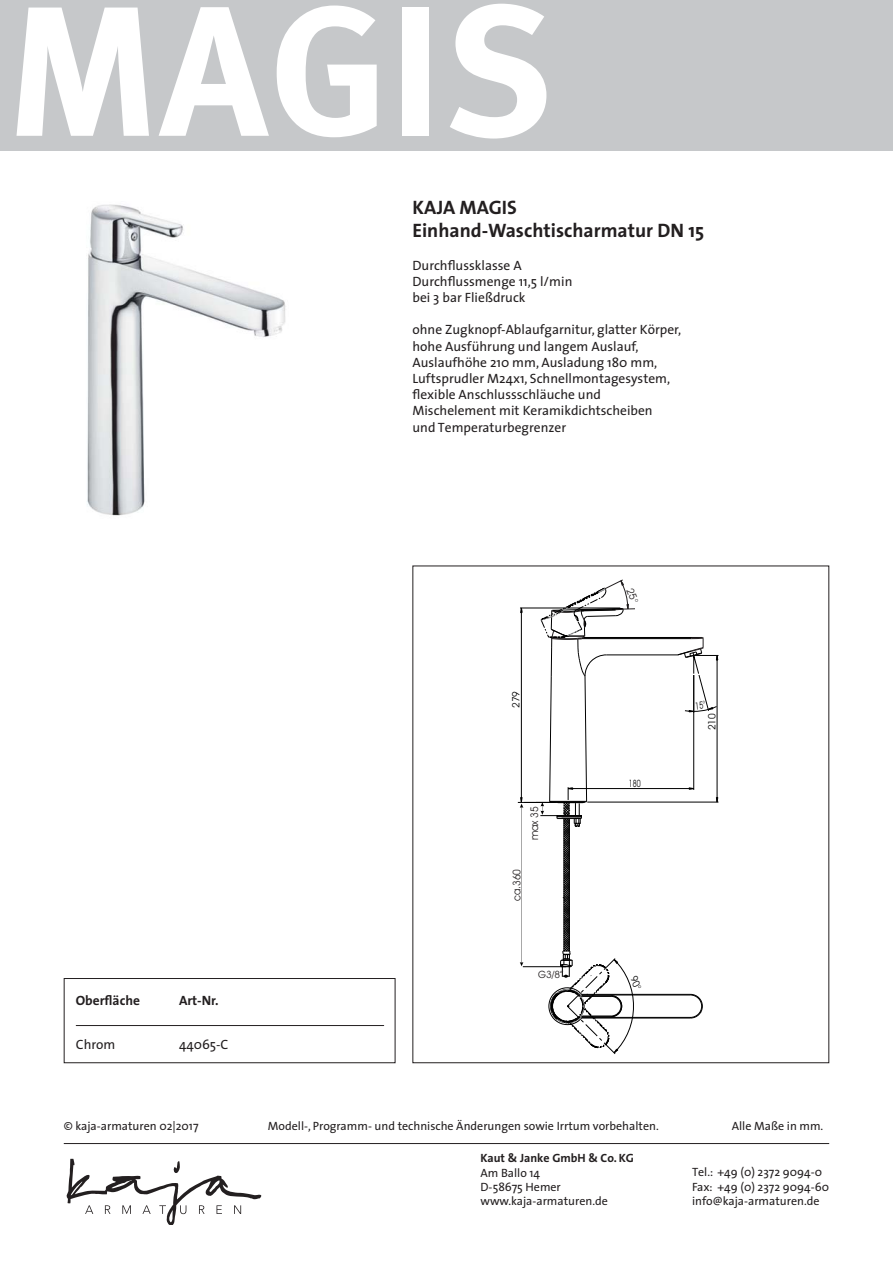
<style>
.page{position:relative;width:893px;height:1263px;background:#fff}
.page>*{position:absolute;margin:0;border:0;box-sizing:border-box;transform-origin:0 0}
.t1{font:700 184.5px "Meta Pro";color:#fff}
.t2{font:700 19.5px/22.5px "The Sans";color:#231f20}
.t3{font:13.5px/16.2px "The Sans";color:#231f20}
.t4{font:700 13.5px "The Sans";color:#231f20}
.t5{font:12px/14.4px "The Sans";color:#231f20}
.t6{font:700 12px "The Sans";color:#231f20}
.t7{font:10.65px "Avant Garde IT Cby BT";color:#231f20;scale:.95 1}
.t8{font:10.05px "Avant Garde IT Cby BT";color:#000}
.t9{font:10.05px "Avant Garde IT Cby BT";color:#231f20}
.t10{font:10.05px "Avant Garde IT Cby BT";color:#000;scale:.7 1}
</style>
<div class="page">
<hr style="left:64px;top:1143px;width:765px;height:1px;background:#231f20">
<svg style="left:67px;top:1159px;width:194px;height:66px"></svg>
<hr style="left:584px;top:637px;width:118px;height:1px;background:#000">
<hr style="left:582px;top:638px;width:109px;height:1px;background:#000">
<hr style="left:606px;top:654px;width:72px;height:1px;background:#000">
<hr style="left:693px;top:675px;width:1px;height:115px;background:#000">
<hr style="left:568px;top:788px;width:126px;height:1px;background:#000">
<hr style="left:587px;top:802px;width:131px;height:1px;background:#000">
<hr style="left:717px;top:655px;width:1px;height:147px;background:#000">
<hr style="left:520px;top:608px;width:100px;height:1px;background:#000">
<hr style="left:521px;top:608px;width:1px;height:194px;background:#000">
<hr style="left:581px;top:1017px;width:109px;height:1px;background:#000">
<hr style="left:581px;top:995px;width:109px;height:1px;background:#000">
<hr style="left:581px;top:1018px;width:109px;height:1px;background:#000">
<hr style="left:581px;top:994px;width:109px;height:1px;background:#000">
<svg style="left:690px;top:994px;width:12px;height:24px"></svg>
<hr style="left:518px;top:802px;width:37px;height:1px;background:#000">
<hr style="left:523px;top:966px;width:43px;height:1px;background:#000">
<svg style="left:520px;top:797px;width:3px;height:169px"></svg>
<div style="left:0;top:0;width:893px;height:151px;background:#c6c8ca"></div>
<div style="left:64px;top:978px;width:331px;height:85px;border:1px solid #231f20"></div>
<hr style="left:76px;top:1025px;width:308px;height:1px;background:#231f20">
<img style="left:87px;top:204px;width:199px;height:312px">
<svg style="left:677px;top:637px;width:41px;height:75px"></svg>
<svg style="left:536px;top:579px;width:105px;height:475px"></svg>
<h1 class="t1" style="left:6px;top:-36px;width:548px">MAGIS</h1>
<h2 class="t2" style="left:412px;top:196px;width:293px">KAJA MAGIS<br>Einhand-Waschtischarmatur DN 15</h2>
<p class="t3" style="left:412px;top:258px;width:161px">Durchflussklasse A<br>Durchflussmenge 11,5 l/min bei 3 bar Fließdruck</p>
<p class="t3" style="left:412px;top:323px;width:270px">ohne Zugknopf-Ablaufgarnitur, glatter Körper, hohe Ausführung und langem Auslauf, Auslaufhöhe 210 mm, Ausladung 180 mm, Luftsprudler M24x1, Schnellmontagesystem, flexible Anschlussschläuche und Mischelement mit Keramikdichtscheiben<br>und Temperaturbegrenzer</p>
<p class="t4" style="left:76px;top:993px;width:66px">Oberfläche</p>
<p class="t4" style="left:179px;top:993px;width:41px">Art-Nr.</p>
<p class="t3" style="left:76px;top:1037px;width:41px">Chrom</p>
<p class="t3" style="left:179px;top:1037px;width:51px">44065-C</p>
<p class="t8" style="left:510px;top:708px;width:19px;rotate:-90deg">279</p>
<p class="t7" style="left:528px;top:840px;width:37px;rotate:-90deg">max 35</p>
<p class="t7" style="left:510px;top:901px;width:35px;rotate:-90deg">ca.360</p>
<p class="t9" style="left:538px;top:968px;width:27px">G3/8”</p>
<p class="t10" style="left:629px;top:777px;width:19px">180</p>
<p class="t8" style="left:706px;top:730px;width:19px;rotate:-90deg">210</p>
<p class="t5" style="left:64px;top:1119px;width:136px">© kaja-armaturen 02|2017</p>
<p class="t5" style="left:268px;top:1119px;width:392px">Modell-, Programm- und technische Änderungen sowie Irrtum vorbehalten.</p>
<p class="t5" style="left:732px;top:1119px;width:93px">Alle Maße in mm.</p>
<p class="t6" style="left:480px;top:1151px;width:155px">Kaut &amp; Janke GmbH &amp; Co. KG</p>
<p class="t5" style="left:480px;top:1166px;width:129px">Am Ballo 14<br>D-58675 Hemer www.kaja-armaturen.de</p>
<p class="t5" style="left:692px;top:1166px;width:139px">Tel.: +49 (0) 2372 9094-0<br>Fax: +49 (0) 2372 9094-60 info@kaja-armaturen.de</p>
</div>
